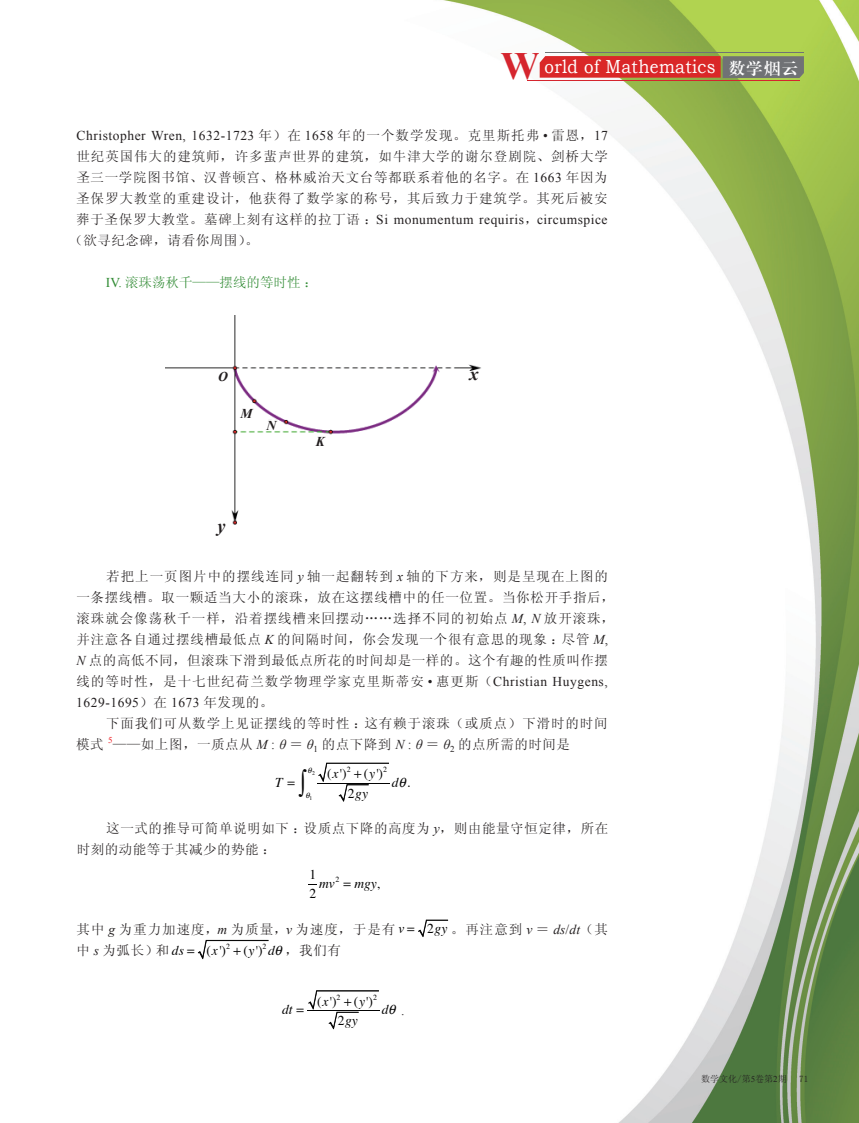
<style>
.page{position:relative;width:859px;height:1123px;background:#fff}
.page>*{position:absolute;margin:0;border:0;box-sizing:border-box;transform-origin:0 0}
.t1{font:18.9px "Bookman Old Style";letter-spacing:.02em;color:#fff;scale:.9 1}
.t2{font:italic 700 18px "Times New Roman";color:#231f20}
.t3{font:13.5px/21px "Sim Sun";letter-spacing:.055em;color:#231f20}
.t4{font:13.5px "Times New Roman";letter-spacing:.04em;color:#231f20}
.t5{font:13.5px/19.6px "Times";color:#030303;text-align:center}
.t6{font:13.5px "Sim Sun";color:#318b34}
.t7{font:italic 13.5px "Times";letter-spacing:-.005em;color:#030303}
.t8{font:italic 700 13.5px "Times New Roman";color:#231f20}
.t9{font:9px "Sim Sun";color:#231f20}
.t10{font:9px "Times New Roman";color:#ee1d23}
.t11{font:5.7px "Times";color:#030303}
.s1{font-family:"Times New Roman";font-weight:700;font-size:38.7px;color:#d5252e}
.s2{font-family:"FZXBSK GBK1 0";font-size:16.05px}
.s3{font-family:"Sim Sun"}
.s4{font-family:"Times New Roman"}
.s5{font-family:"Times New Roman";font-style:italic}
.s6{font-style:italic}
.s7{font-style:normal}
.s8{font-family:"Times";font-style:italic;color:#030303}
.s9{font-family:"Times";color:#030303}
.s10{font-family:"Sim Sun";color:#231f20}
.s11{font-family:"Times New Roman";font-style:normal;color:#231f20}
</style>
<div class="page">
<img style="left:360px;top:0;width:499px;height:1123px">
<svg style="left:540px;top:56px;width:264px;height:22px;background:#b84241"></svg>
<hr style="left:527px;top:80px;width:272px;height:1px;background:#d5252e">
<hr style="left:545px;top:53px;width:259px;height:1px;background:#707275">
<img style="left:166px;top:315px;width:353px;height:226px">
<hr style="left:317px;top:783px;width:73px;height:1px;background:#030303">
<hr style="left:307px;top:1010px;width:73px;height:1px;background:#030303">
<div style="left:237px;top:407px;width:19px;height:18px;background:#fff"></div>
<div style="left:311px;top:435px;width:19px;height:19px;background:#fff"></div>
<div style="left:214px;top:369px;width:18px;height:19px;background:#fff"></div>
<div style="left:212px;top:517px;width:19px;height:19px;background:#fff"></div>
<div style="left:262px;top:420px;width:16px;height:10px;background:#fff"></div>
<svg style="left:467px;top:371px;width:15px;height:18px"></svg>
<svg style="left:399px;top:777px;width:8px;height:10px"></svg>
<svg style="left:407px;top:920px;width:41px;height:17px"></svg>
<svg style="left:197px;top:940px;width:71px;height:19px"></svg>
<svg style="left:308px;top:990px;width:71px;height:39px"></svg>
<svg style="left:388px;top:1005px;width:9px;height:9px"></svg>
<svg style="left:318px;top:763px;width:71px;height:38px"></svg>
<h1 class="t1" style="left:501px;top:56px;width:332px"><span class="s1">W</span> orld of Mathematics <span class="s2">数学烟云</span></h1>
<p class="t4" style="left:77px;top:126px;width:533px">Christopher Wren, 1632-1723 <span class="s3">年）在</span> 1658 <span class="s3">年的一个数学发现。克里斯托弗</span> • <span class="s3">雷恩，</span>17</p>
<p class="t3" style="left:76px;top:145px;width:533px;text-align:justify">世纪英国伟大的建筑师，许多蜚声世界的建筑，如牛津大学的谢尔登剧院、剑桥大学圣三一学院图书馆、汉普顿宫、格林威治天文台等都联系着他的名字。在 <span class="s4">1663</span> 年因为圣保罗大教堂的重建设计，他获得了数学家的称号，其后致力于建筑学。其死后被安</p>
<p class="t4" style="left:76px;top:210px;width:533px"><span class="s3">葬于圣保罗大教堂。墓碑上刻有这样的拉丁语：</span>Si monumentum requiris<span class="s3">，</span>circumspice</p>
<p class="t3" style="left:69px;top:229px;width:191px">（欲寻纪念碑，请看你周围）。</p>
<p class="t6" style="left:106px;top:275px;width:213px"><span class="s4">IV.</span> 滚珠荡秋千——摆线的等时性：</p>
<p class="t8" style="left:218px;top:367px;width:11px">O</p>
<p class="t8" style="left:241px;top:404px;width:14px">M</p>
<p class="t8" style="left:266px;top:416px;width:11px">N</p>
<h2 class="t2" style="left:217px;top:513px;width:9px">y</h2>
<p class="t8" style="left:316px;top:432px;width:11px">K</p>
<h2 class="t2" style="left:470px;top:361px;width:10px">x</h2>
<p class="t3" style="left:76px;top:565px;width:540px;text-indent:30px">若把上一页图片中的摆线连同 <span class="s5">y</span> 轴一起翻转到 <span class="s5">x</span> 轴的下方来，则是呈现在上图的一条摆线槽。取一颗适当大小的滚珠，放在这摆线槽中的任一位置。当你松开手指后，滚珠就会像荡秋千一样，沿着摆线槽来回摆动……选择不同的初始点 <span class="s5">M</span><span class="s4">,</span> <span class="s5">N</span> 放开滚珠，并注意各自通过摆线槽最低点 <span class="s5">K</span> 的间隔时间，你会发现一个很有意思的现象：尽管 <span class="s5">M</span><span class="s4">, </span><span class="s5">N</span> 点的高低不同，但滚珠下滑到最低点所花的时间却是一样的。这个有趣的性质叫作摆线的等时性，是十七世纪荷兰数学物理学家克里斯蒂安 <span class="s4">•</span> 惠更斯（<span class="s4">Christian Huygens,</span></p>
<p class="t4" style="left:76px;top:693px;width:199px">1629-1695<span class="s3">）在</span> 1673 <span class="s3">年发现的。</span></p>
<p class="t3" style="left:106px;top:712px;width:503px">下面我们可从数学上见证摆线的等时性：这有赖于滚珠（或质点）下滑时的时间</p>
<p class="t3" style="left:76px;top:733px;width:29px">模式</p>
<p class="t10" style="left:108px;top:733px;width:6px">5</p>
<p class="t3" style="left:113px;top:733px;width:459px">——如上图，一质点从 <span class="s5">M</span> <span class="s4">:</span> <span class="s5">θ</span> ＝ <span class="s5">θ</span><sub>1</sub> 的点下降到 <span class="s5">N</span> <span class="s4">:</span> <span class="s5">θ</span> ＝ <span class="s5">θ</span><sub>2</sub> 的点所需的时间是</p>
<p class="t7" style="left:275px;top:770px;width:9px">T</p>
<p class="t5" style="left:327px;top:762px;width:61px">(<span class="s6">x</span>')<sup>2</sup> (<span class="s6">y</span>')<sup>2<br></sup>2<span class="s6">gy</span></p>
<p class="t7" style="left:392px;top:770px;width:20px">d <span class="s7">.</span></p>
<p class="t11" style="left:312px;top:767px;width:4px">2</p>
<p class="t11" style="left:310px;top:792px;width:4px">1</p>
<p class="t3" style="left:77px;top:817px;width:533px;text-indent:30px">这一式的推导可简单说明如下：设质点下降的高度为 <span class="s5">y</span>，则由能量守恒定律，所在时刻的动能等于其减少的势能：</p>
<p class="t5" style="left:310px;top:864px;width:8px;line-height:18.9px;text-align:left">1<br>2</p>
<p class="t7" style="left:319px;top:871px;width:62px">mv<sup>2</sup> mgy<span class="s7">,</span></p>
<p class="t3" style="left:77px;top:919px;width:329px">其中 <span class="s5">g</span> 为重力加速度，<span class="s5">m</span> 为质量，<span class="s5">v</span> 为速度，于是有 <span class="s8">v</span></p>
<p class="t3" style="left:427px;top:919px;width:182px"><span class="s9">2</span><span class="s8">gy</span> 。再注意到 <span class="s5">v</span> ＝ <span class="s5">ds</span><span class="s4">/</span><span class="s5">dt</span>（其</p>
<p class="t3" style="left:77px;top:940px;width:109px">中 <span class="s5">s</span> 为弧长）和 <span class="s8">ds</span></p>
<p class="t5" style="left:207px;top:939px;width:136px">(<span class="s6">x</span>')<sup>2</sup> (<span class="s6">y</span>')<sup>2</sup> <span class="s6">d</span> <span class="s10">，我们有</span></p>
<p class="t7" style="left:282px;top:998px;width:12px">dt</p>
<p class="t5" style="left:317px;top:990px;width:61px">(<span class="s6">x</span>')<sup>2</sup> (<span class="s6">y</span>')<sup>2<br></sup>2<span class="s6">gy</span></p>
<p class="t7" style="left:382px;top:998px;width:24px">d <span class="s11">.</span></p>
<p class="t9" style="left:701px;top:1074px;width:87px">数学文化/第<span class="s4">5</span>卷第<span class="s4">2</span>期</p>
<p class="t9" style="left:799px;top:1074px;width:10px">71</p>
</div>
